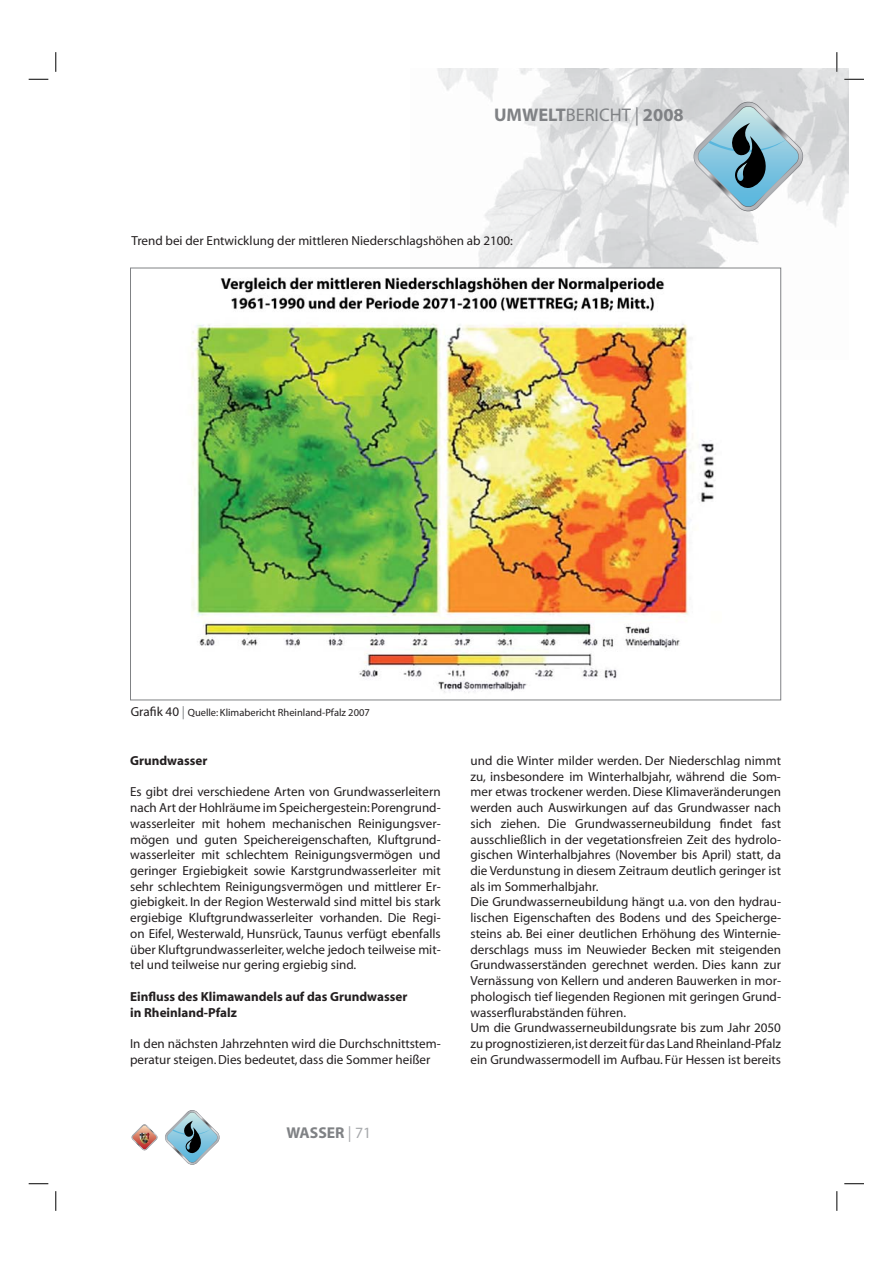
<style>
.page{position:relative;width:893px;height:1263px;background:#fff}
.page>*{position:absolute;margin:0;border:0;box-sizing:border-box;transform-origin:0 0}
.t1{font:700 18.3px "Myriad";color:#808285}
.t2{font:700 15.75px "Myriad";color:#808285}
.t3{font:13.05px/15.8px "Myriad";color:#231f20}
.t4{font:700 13.05px/15.8px "Myriad";color:#231f20}
.t5{font:10.5px "Myriad";color:#231f20}
.s1{font-weight:400}
.s2{font-size:13.05px}
.s3{font-size:13.05px;color:#808285}
.s4{font-weight:400;color:#a7a9ac}
</style>
<div class="page">
<img style="left:410px;top:68px;width:438px;height:291px">
<svg style="left:165px;top:1110px;width:55px;height:55px"></svg>
<svg style="left:132px;top:1125px;width:25px;height:24px"></svg>
<svg style="left:692px;top:100px;width:111px;height:113px;background:#a6bdc6"></svg>
<div style="left:130px;top:268px;width:651px;height:432px;background:#fff"></div>
<img style="left:191px;top:277px;width:525px;height:416px">
<hr style="left:844px;top:78px;width:20px;height:2px;background:#fff">
<hr style="left:836px;top:52px;width:2px;height:20px;background:#fff">
<svg style="left:29px;top:78px;width:19px;height:2px"></svg>
<svg style="left:844px;top:79px;width:20px;height:1px"></svg>
<svg style="left:29px;top:1183px;width:19px;height:2px"></svg>
<svg style="left:844px;top:1183px;width:20px;height:1px"></svg>
<svg style="left:56px;top:52px;width:1px;height:20px"></svg>
<svg style="left:56px;top:1191px;width:1px;height:20px"></svg>
<svg style="left:836px;top:52px;width:1px;height:20px"></svg>
<svg style="left:836px;top:1191px;width:1px;height:20px"></svg>
<h1 class="t1" style="left:494px;top:108px;width:191px">UMWELT<span class="s1">BERICHT |</span> 2008</h1>
<p class="t3" style="left:131px;top:234px;width:383px">Trend bei der Entwicklung der mittleren Niederschlagshöhen ab 2100:</p>
<p class="t5" style="left:131px;top:709px;width:240px"><span class="s2">Grafik 40</span> <span class="s3">|</span> Quelle: Klimabericht Rheinland-Pfalz 2007</p>
<p class="t4" style="left:130px;top:754px;width:79px">Grundwasser</p>
<p class="t3" style="left:130px;top:785px;width:312px;text-align:justify">Es gibt drei verschiedene Arten von Grundwasserleitern nach Art der Hohlräume im Speichergestein: Porengrund&shy;wasserleiter mit hohem mechanischen Reinigungsver&shy;mögen und guten Speichereigenschaften, Kluftgrund&shy;wasserleiter mit schlechtem Reinigungsvermögen und geringer Ergiebigkeit sowie Karstgrundwasserleiter mit sehr schlechtem Reinigungsvermögen und mittlerer Er&shy;giebigkeit. In der Region Westerwald sind mittel bis stark ergiebige Kluftgrundwasserleiter vorhanden. Die Regi&shy;on Eifel, Westerwald, Hunsrück, Taunus verfügt ebenfalls über Kluftgrundwasserleiter, welche jedoch teilweise mit&shy;tel und teilweise nur gering ergiebig sind.</p>
<p class="t4" style="left:130px;top:990px;width:279px">Einfluss des Klimawandels auf das Grundwasser in Rheinland-Pfalz</p>
<p class="t3" style="left:130px;top:1037px;width:312px">In den nächsten Jahrzehnten wird die Durchschnittstem&shy;peratur steigen. Dies bedeutet, dass die Sommer heißer</p>
<p class="t2" style="left:286px;top:1127px;width:86px">WASSER <span class="s4">| 71</span></p>
<p class="t3" style="left:470px;top:754px;width:312px">und die Winter milder werden. Der Niederschlag nimmt zu, insbesondere im Winterhalbjahr, während die Som&shy;mer etwas trockener werden. Diese Klimaveränderungen werden auch Auswirkungen auf das Grundwasser nach sich ziehen. Die Grundwasserneubildung findet fast ausschließlich in der vegetationsfreien Zeit des hydrolo&shy;gischen Winterhalbjahres (November bis April) statt, da die Verdunstung in diesem Zeitraum deutlich geringer ist als im Sommerhalbjahr.<br>Die Grundwasserneubildung hängt u.a. von den hydrau&shy;lischen Eigenschaften des Bodens und des Speicherge&shy;steins ab. Bei einer deutlichen Erhöhung des Winternie&shy;derschlags muss im Neuwieder Becken mit steigenden Grundwasserständen gerechnet werden. Dies kann zur Vernässung von Kellern und anderen Bauwerken in mor&shy;phologisch tief liegenden Regionen mit geringen Grund&shy;wasserflurabständen führen.<br>Um die Grundwasserneubildungsrate bis zum Jahr 2050 zu prognostizieren, ist derzeit für das Land Rheinland-Pfalz ein Grundwassermodell im Aufbau. Für Hessen ist bereits</p>
</div>
